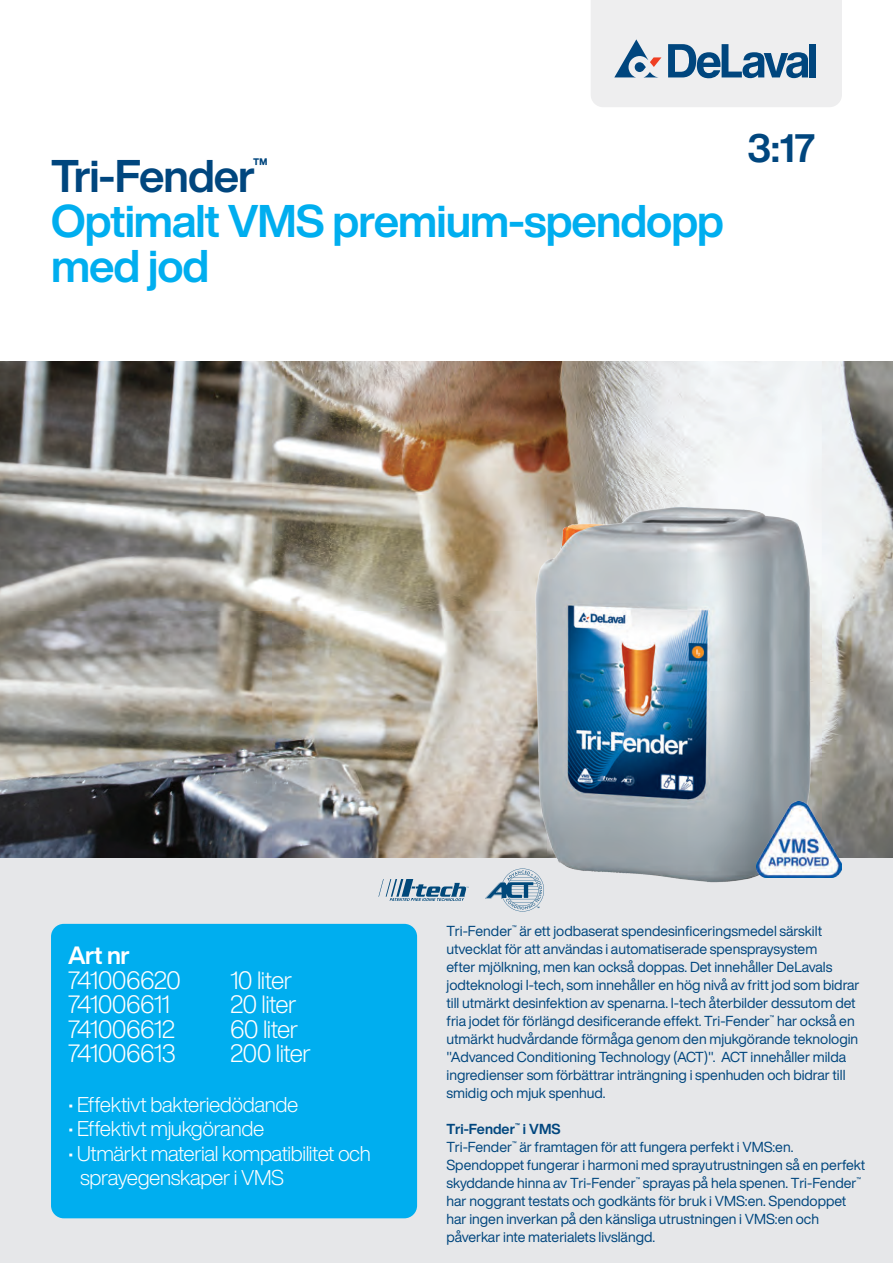
<style>
.page{position:relative;width:893px;height:1263px;background:#fff}
.page>*{position:absolute;margin:0;border:0;box-sizing:border-box;transform-origin:0 0}
.t1{font:700 45px/45px "Helvetica Now Display";letter-spacing:-.025em;color:#00aeef}
.t2{font:700 39px "Helvetica Now Display";color:#00467e}
.t3{font:300 24.6px "Helvetica Now Display";letter-spacing:-.025em;color:#fff}
.t4{font:700 24.6px "Helvetica Now Display";color:#fff}
.t5{font:300 21px/24.6px "Helvetica Now Display";letter-spacing:-.02em;color:#fff}
.t6{font:14.25px/18px "Helvetica Now Display";color:#00467e}
.s1{color:#00467e}
.s2{font-weight:700}
</style>
<div class="page">
<div style="left:0;top:361px;width:893px;height:902px;background:#e6e7e9"></div>
<svg style="left:591px;top:0;width:251px;height:107px;background:#d2dae1"></svg>
<div style="left:51px;top:924px;width:366px;height:294px;background:#00aeef;border-radius:13px"></div>
<img style="left:0;top:361px;width:893px;height:497px">
<img style="left:505px;top:507px;width:323px;height:376px">
<img style="left:757px;top:802px;width:84px;height:76px">
<svg style="left:378px;top:879px;width:91px;height:22px"></svg>
<svg style="left:485px;top:868px;width:59px;height:43px"></svg>
<h1 class="t1" style="left:51px;top:154px;width:674px"><span class="s1">Tri-Fender</span><sup>™<br></sup>Optimalt VMS premium-spendopp med jod</h1>
<h2 class="t2" style="left:747px;top:121px;width:69px">3:17</h2>
<h3 class="t4" style="left:68px;top:938px;width:63px">Art nr</h3>
<h3 class="t3" style="left:68px;top:963px;width:115px">741006620</h3>
<h3 class="t3" style="left:230px;top:963px;width:64px">10 liter</h3>
<h3 class="t3" style="left:68px;top:988px;width:103px">741006611</h3>
<h3 class="t3" style="left:230px;top:988px;width:68px">20 liter</h3>
<h3 class="t3" style="left:68px;top:1012px;width:109px">741006612</h3>
<h3 class="t3" style="left:230px;top:1012px;width:70px">60 liter</h3>
<h3 class="t3" style="left:68px;top:1037px;width:109px">741006613</h3>
<h3 class="t3" style="left:230px;top:1037px;width:82px">200 liter</h3>
<h3 class="t5" style="left:68px;top:1091px;width:232px">• Effektivt bakteriedödande</h3>
<h3 class="t5" style="left:68px;top:1116px;width:198px">• Effektivt mjukgörande</h3>
<h3 class="t5" style="left:80px;top:1141px;width:292px;text-indent:-12px">• Utmärkt material kompatibilitet och sprayegenskaper i VMS</h3>
<p class="t6" style="left:446px;top:922px;width:415px">Tri-Fender<sup>™</sup> är ett jodbaserat spendesinficeringsmedel särskilt utvecklat för att användas i automatiserade spenspraysystem<br>efter mjölkning, men kan också doppas. Det innehåller DeLavals jodteknologi I-tech, som innehåller en hög nivå av fritt jod som bidrar till utmärkt desinfektion av spenarna. I-tech återbilder dessutom det fria jodet för förlängd desificerande effekt. Tri-Fender<sup>™</sup> har också en utmärkt hudvårdande förmåga genom den mjukgörande teknologin "Advanced Conditioning Technology (ACT)". ACT innehåller milda ingredienser som förbättrar inträngning i spenhuden och bidrar till smidig och mjuk spenhud.</p>
<p class="t6" style="left:446px;top:1120px;width:420px"><span class="s2">Tri-Fender</span><sup>™</sup> <span class="s2">i VMS<br></span>Tri-Fender<sup>™</sup> är framtagen för att fungera perfekt i VMS:en.<br>Spendoppet fungerar i harmoni med sprayutrustningen så en perfekt skyddande hinna av Tri-Fender<sup>™</sup> sprayas på hela spenen. Tri-Fender<sup>™ </sup>har noggrant testats och godkänts för bruk i VMS:en. Spendoppet har ingen inverkan på den känsliga utrustningen i VMS:en och påverkar inte materialets livslängd.</p>
</div>
